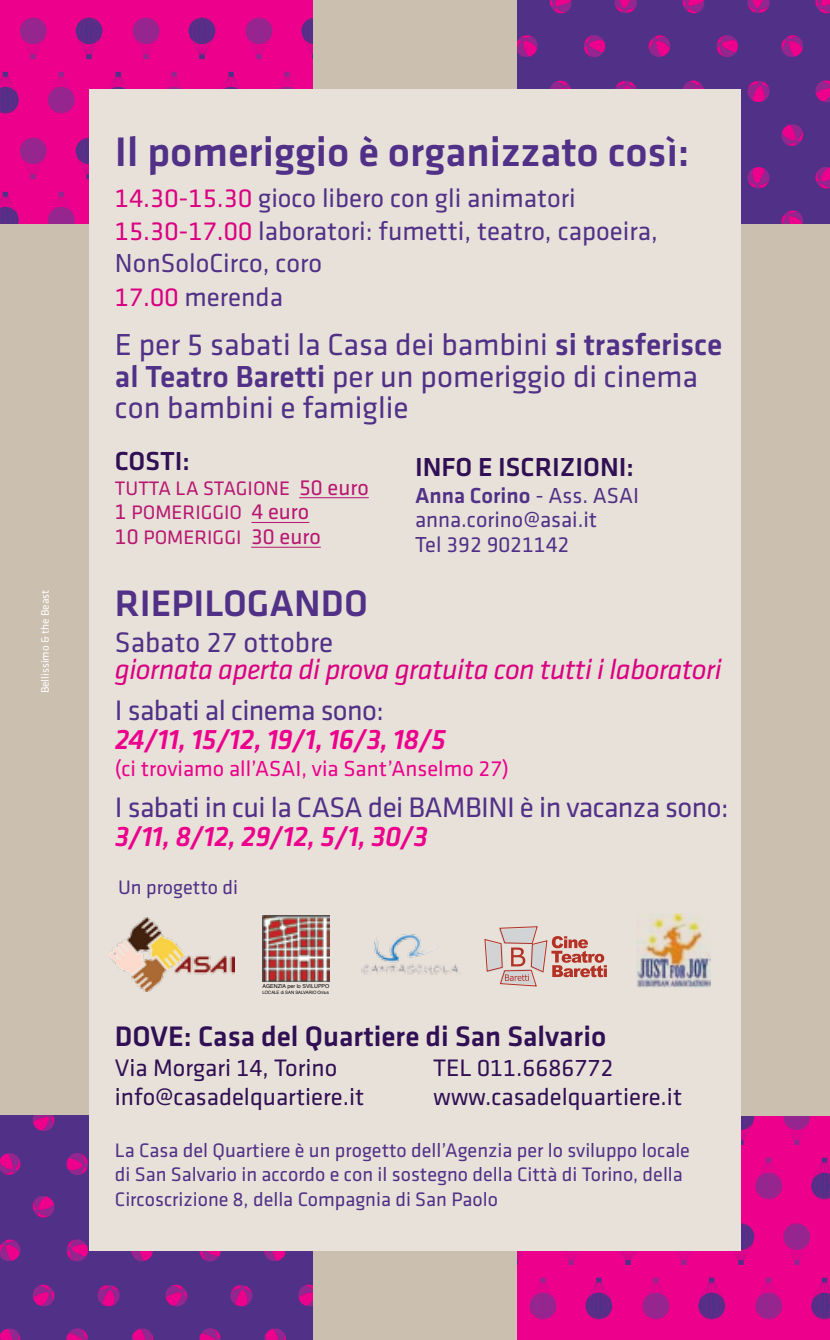
<style>
.page{position:relative;width:830px;height:1340px;background:#fff}
.page>*{position:absolute;margin:0;border:0;box-sizing:border-box;transform-origin:0 0}
.t1{font:500 42.75px "Klavika";color:#513187}
.t2{font:500 38.25px "Klavika";color:#513187}
.t3{font:31.5px/31.5px "Klavika Regular TF";color:#513187}
.t4{font:29.25px "Klavika";letter-spacing:-.02em;color:#513187}
.t5{font:italic 500 29.25px "Klavika";letter-spacing:-.02em;color:#ec008c}
.t6{font:italic 29.25px "Klavika";letter-spacing:-.02em;color:#da0082}
.t7{font:29.25px "Klavika Medium TF";color:#300f54}
.t8{font:29.25px "Klavika Regular TF";color:#513187}
.t9{font:27px/33.1px "Klavika Regular TF";color:#513187}
.t10{font:27px "Klavika Medium TF";color:#300f54}
.t11{font:24.75px "Klavika Regular TF";color:#300f54}
.t12{font:22.5px "Klavika Regular TF";color:#ec008c}
.t13{font:22.5px/24.8px "Klavika Regular TF";color:#513187}
.t14{font:22.5px "Klavika Medium TF";color:#513187}
.t15{font:20.25px/24.8px "Klavika Regular TF";color:#513187}
.t16{font:20.25px/24.8px "Klavika Regular TF";color:#b71771}
.t17{font:11.25px "Klavika Regular TF";color:#fff}
.t18{font:5.4px "Helvetica";color:#000}
.t19{font:4.5px "Helvetica";color:#000;scale:.96 1}
.s1{color:#da0082}
.s2{font-family:"Klavika Medium TF"}
.s3{font-size:22.5px}
.s4{font-family:"Klavika Regular TF"}
</style>
<div class="page">
<div style="left:0;top:0;width:829px;height:1339px;background:#cbbfaf"></div>
<div style="left:0;top:223px;width:116px;height:81px;background:#cbbfaf"></div>
<div style="left:687px;top:1035px;width:142px;height:81px;background:#cbbfaf"></div>
<div style="left:0;top:0;width:313px;height:223px;background:#ec008c"></div>
<svg style="left:20px;top:17px;width:27px;height:42px"></svg>
<svg style="left:76px;top:17px;width:26px;height:42px"></svg>
<svg style="left:48px;top:72px;width:27px;height:42px"></svg>
<svg style="left:0;top:72px;width:19px;height:42px"></svg>
<svg style="left:132px;top:17px;width:27px;height:42px"></svg>
<svg style="left:188px;top:17px;width:27px;height:42px"></svg>
<svg style="left:164px;top:72px;width:20px;height:17px"></svg>
<svg style="left:108px;top:72px;width:20px;height:17px"></svg>
<svg style="left:245px;top:17px;width:27px;height:42px"></svg>
<svg style="left:301px;top:17px;width:12px;height:42px"></svg>
<svg style="left:277px;top:72px;width:20px;height:17px"></svg>
<svg style="left:221px;top:72px;width:20px;height:17px"></svg>
<svg style="left:20px;top:137px;width:27px;height:42px"></svg>
<svg style="left:76px;top:137px;width:13px;height:42px"></svg>
<svg style="left:48px;top:192px;width:27px;height:31px"></svg>
<svg style="left:0;top:192px;width:19px;height:31px"></svg>
<div style="left:517px;top:1116px;width:312px;height:223px;background:#ec008c"></div>
<svg style="left:783px;top:1116px;width:26px;height:28px"></svg>
<svg style="left:740px;top:1116px;width:14px;height:28px"></svg>
<svg style="left:755px;top:1157px;width:26px;height:42px"></svg>
<svg style="left:811px;top:1157px;width:18px;height:42px"></svg>
<svg style="left:783px;top:1223px;width:26px;height:41px"></svg>
<svg style="left:727px;top:1223px;width:27px;height:41px"></svg>
<svg style="left:755px;top:1277px;width:26px;height:42px"></svg>
<svg style="left:811px;top:1277px;width:18px;height:42px"></svg>
<svg style="left:670px;top:1250px;width:27px;height:14px"></svg>
<svg style="left:614px;top:1250px;width:27px;height:14px"></svg>
<svg style="left:642px;top:1277px;width:27px;height:42px"></svg>
<svg style="left:698px;top:1277px;width:26px;height:42px"></svg>
<svg style="left:557px;top:1250px;width:27px;height:14px"></svg>
<svg style="left:517px;top:1250px;width:11px;height:14px"></svg>
<svg style="left:529px;top:1277px;width:27px;height:42px"></svg>
<svg style="left:585px;top:1277px;width:27px;height:42px"></svg>
<div style="left:517px;top:0;width:312px;height:223px;background:#513187"></div>
<svg style="left:549px;top:0;width:23px;height:14px"></svg>
<svg style="left:517px;top:35px;width:21px;height:22px"></svg>
<svg style="left:583px;top:35px;width:22px;height:22px"></svg>
<svg style="left:614px;top:0;width:22px;height:13px"></svg>
<svg style="left:682px;top:0;width:22px;height:14px"></svg>
<svg style="left:648px;top:35px;width:22px;height:22px"></svg>
<svg style="left:716px;top:35px;width:21px;height:22px"></svg>
<svg style="left:747px;top:0;width:22px;height:13px"></svg>
<svg style="left:815px;top:0;width:14px;height:14px"></svg>
<svg style="left:781px;top:35px;width:22px;height:22px"></svg>
<svg style="left:550px;top:80px;width:22px;height:9px"></svg>
<svg style="left:615px;top:81px;width:21px;height:8px"></svg>
<svg style="left:683px;top:80px;width:21px;height:9px"></svg>
<svg style="left:747px;top:81px;width:22px;height:21px"></svg>
<svg style="left:815px;top:80px;width:14px;height:23px"></svg>
<svg style="left:781px;top:124px;width:22px;height:22px"></svg>
<svg style="left:747px;top:167px;width:22px;height:21px"></svg>
<svg style="left:815px;top:167px;width:14px;height:22px"></svg>
<svg style="left:781px;top:210px;width:22px;height:13px"></svg>
<div style="left:0;top:1115px;width:313px;height:224px;background:#513187"></div>
<svg style="left:32px;top:1115px;width:23px;height:16px"></svg>
<svg style="left:0;top:1153px;width:21px;height:22px"></svg>
<svg style="left:67px;top:1153px;width:21px;height:22px"></svg>
<svg style="left:32px;top:1196px;width:23px;height:22px"></svg>
<svg style="left:0;top:1239px;width:21px;height:22px"></svg>
<svg style="left:67px;top:1239px;width:21px;height:22px"></svg>
<svg style="left:131px;top:1250px;width:23px;height:11px"></svg>
<svg style="left:199px;top:1250px;width:22px;height:11px"></svg>
<svg style="left:263px;top:1250px;width:23px;height:11px"></svg>
<svg style="left:32px;top:1284px;width:23px;height:23px"></svg>
<svg style="left:0;top:1328px;width:21px;height:11px"></svg>
<svg style="left:67px;top:1328px;width:21px;height:11px"></svg>
<svg style="left:97px;top:1285px;width:23px;height:21px"></svg>
<svg style="left:165px;top:1284px;width:23px;height:23px"></svg>
<svg style="left:131px;top:1328px;width:23px;height:11px"></svg>
<svg style="left:199px;top:1328px;width:22px;height:11px"></svg>
<svg style="left:230px;top:1285px;width:22px;height:21px"></svg>
<svg style="left:298px;top:1284px;width:15px;height:23px"></svg>
<svg style="left:264px;top:1328px;width:22px;height:11px"></svg>
<div style="left:89px;top:89px;width:651px;height:1161px;background:#e8e1d9"></div>
<hr style="left:299px;top:497px;width:69px;height:1px;background:#b71771">
<hr style="left:251px;top:522px;width:58px;height:1px;background:#b71771">
<hr style="left:251px;top:547px;width:69px;height:1px;background:#b71771">
<img style="left:110px;top:917px;width:124px;height:74px">
<img style="left:361px;top:934px;width:97px;height:41px">
<svg style="left:484px;top:926px;width:122px;height:60px"></svg>
<img style="left:636px;top:914px;width:74px;height:73px">
<img style="left:262px;top:915px;width:67px;height:66px">
<p class="t17" style="left:39px;top:693px;width:105px;rotate:-90deg">Bellissimo &amp; the Beast</p>
<h1 class="t1" style="left:115px;top:129px;width:576px">Il pomeriggio è organizzato così:</h1>
<h3 class="t9" style="left:115px;top:182px;width:544px"><span class="s1">14.30-15.30</span> gioco libero con gli animatori <span class="s1">15.30-17.00</span> laboratori: fumetti, teatro, capoeira, NonSoloCirco, coro<br><span class="s1">17.00</span> merenda</h3>
<h3 class="t3" style="left:115px;top:329px;width:608px">E per 5 sabati la Casa dei bambini <span class="s2">si trasferisce al Teatro Baretti</span> per un pomeriggio di cinema con bambini e famiglie</h3>
<h3 class="t10" style="left:115px;top:446px;width:77px">Costi:</h3>
<p class="t16" style="left:115px;top:476px;width:255px">tutta la stagione <span class="s3">50 euro<br>1</span> pomeriggio <span class="s3">4 euro<br>10</span> pomeriggi <span class="s3">30 euro</span></p>
<h3 class="t10" style="left:415px;top:452px;width:220px">Info e iscrizioni:</h3>
<p class="t14" style="left:415px;top:483px;width:214px">Anna Corino <span class="s4">- Ass. ASAI</span></p>
<p class="t13" style="left:415px;top:508px;width:184px">anna.corino@asai.it<br>Tel 392 9021142</p>
<h2 class="t2" style="left:115px;top:582px;width:254px">RIEPILOGANDO</h2>
<h3 class="t8" style="left:115px;top:626px;width:220px">Sabato 27 ottobre</h3>
<h3 class="t6" style="left:115px;top:653px;width:608px">giornata aperta di prova gratuita con tutti i laboratori</h3>
<h3 class="t4" style="left:115px;top:694px;width:270px">I sabati al cinema sono:</h3>
<h3 class="t5" style="left:115px;top:723px;width:332px">24/11, 15/12, 19/1, 16/3, 18/5</h3>
<p class="t12" style="left:115px;top:756px;width:395px">(ci troviamo all’ASAI , via Sant’Anselmo 27)</p>
<h3 class="t4" style="left:115px;top:791px;width:614px">I sabati in cui la CASA dei BAMBI NI è in vacanza sono:</h3>
<h3 class="t5" style="left:115px;top:820px;width:314px">3/11, 8/12, 29/12, 5/1, 30/3</h3>
<p class="t15" style="left:118px;top:875px;width:121px">U n progetto di</p>
<p class="t18" style="left:262px;top:981px;width:68px">AGENZIA per lo SVILUPPO</p>
<p class="t19" style="left:262px;top:988px;width:71px">LOCALE di SAN SALVARIO Onlus</p>
<h3 class="t7" style="left:115px;top:1020px;width:492px">DOVE: Casa del Quartiere di San Salvario</h3>
<p class="t11" style="left:115px;top:1053px;width:224px">Via Morgari 14, Torino</p>
<p class="t11" style="left:433px;top:1053px;width:182px">TEL 011.6686772</p>
<p class="t11" style="left:115px;top:1083px;width:251px">info@casadelquartiere.it</p>
<p class="t11" style="left:433px;top:1083px;width:250px">www.casadelquartiere.it</p>
<p class="t15" style="left:115px;top:1137px;width:576px">La Casa del Quartiere è un progetto dell’Agenzia per lo sviluppo locale di San Salvario in accordo e con il sostegno della Città di Torino, della<br>Circoscrizione 8, della Compagnia di San Paolo</p>
</div>
